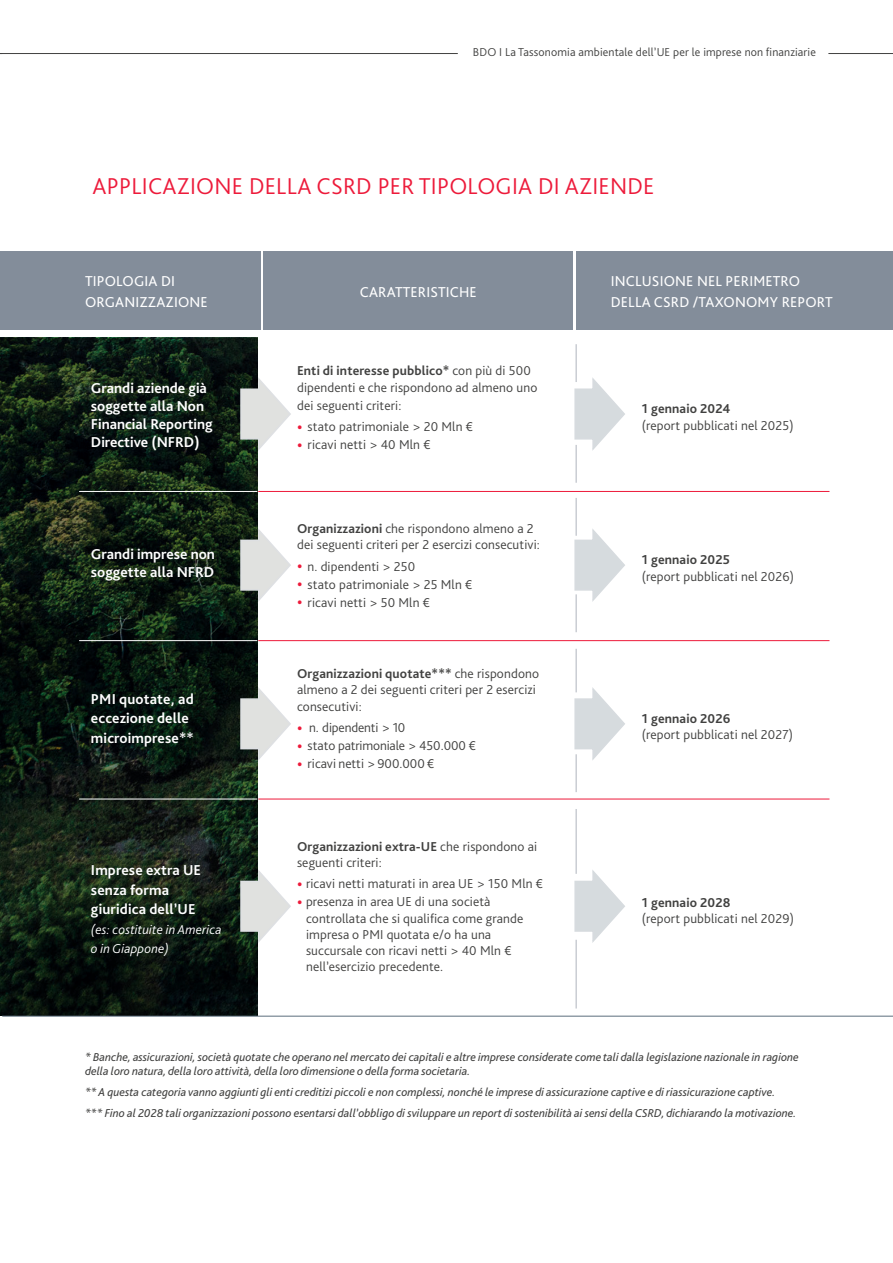
<style>
.page{position:relative;width:893px;height:1263px;background:#fff}
.page>*{position:absolute;margin:0;border:0;box-sizing:border-box;transform-origin:0 0}
.t1{font:300 24px "Bliss Pro";letter-spacing:.01em;color:#ed1a3a}
.t2{font:700 15px/18px "Bliss Pro";color:#fff}
.t3{font:15px/21px "Bliss Pro";letter-spacing:.01em;color:#fff}
.t4{font:300 13.5px/16.2px "Bliss Pro";letter-spacing:.01em;color:#414140}
.t5{font:700 13.5px "Bliss Pro";letter-spacing:.01em;color:#414140}
.t6{font:300 13.5px "Bliss Pro";letter-spacing:-.01em;color:#414140}
.t7{font:italic 300 13.5px/19.5px "Bliss Pro";letter-spacing:.01em;color:#fff}
.t8{font:italic 12px/14.4px "Bliss Pro";color:#414140}
.t9{font:300 12px "Bliss Pro";letter-spacing:.01em;color:#414140}
.s1{font-weight:700}
.s2{font-size:18px;color:#ed1a3a}
</style>
<div class="page">
<hr style="left:0;top:53px;width:458px;height:1px;background:#414140">
<hr style="left:828px;top:53px;width:65px;height:1px;background:#414140">
<svg style="left:0;top:338px;width:258px;height:678px;background:#0f1c12"></svg>
<svg style="left:239px;top:377px;width:52px;height:76px"></svg>
<svg style="left:574px;top:377px;width:51px;height:74px"></svg>
<svg style="left:239px;top:687px;width:52px;height:76px"></svg>
<svg style="left:574px;top:687px;width:51px;height:73px"></svg>
<svg style="left:239px;top:528px;width:52px;height:76px"></svg>
<svg style="left:574px;top:529px;width:51px;height:73px"></svg>
<svg style="left:239px;top:869px;width:52px;height:76px"></svg>
<svg style="left:574px;top:870px;width:51px;height:73px"></svg>
<hr style="left:575px;top:344px;width:2px;height:38px;background:#cacdd3">
<hr style="left:575px;top:594px;width:2px;height:38px;background:#cacdd3">
<hr style="left:575px;top:649px;width:2px;height:43px;background:#cacdd3">
<hr style="left:575px;top:754px;width:2px;height:38px;background:#cacdd3">
<hr style="left:575px;top:809px;width:2px;height:65px;background:#cacdd3">
<hr style="left:575px;top:940px;width:2px;height:68px;background:#cacdd3">
<hr style="left:2px;top:1016px;width:891px;height:1px;background:#5c6e7d">
<hr style="left:575px;top:498px;width:2px;height:38px;background:#cacdd3">
<hr style="left:575px;top:445px;width:2px;height:38px;background:#cacdd3">
<hr style="left:258px;top:640px;width:571px;height:1px;background:#ed1a3a">
<hr style="left:258px;top:799px;width:571px;height:1px;background:#ed1a3a">
<hr style="left:79px;top:491px;width:178px;height:1px;background:#fff">
<hr style="left:79px;top:640px;width:178px;height:1px;background:#fff">
<hr style="left:79px;top:799px;width:178px;height:1px;background:#fff">
<hr style="left:258px;top:491px;width:571px;height:1px;background:#ed1a3a">
<div style="left:0;top:251px;width:261px;height:79px;background:#838d9a"></div>
<div style="left:263px;top:251px;width:309px;height:79px;background:#838d9a"></div>
<div style="left:576px;top:251px;width:317px;height:79px;background:#838d9a"></div>
<p class="t9" style="left:473px;top:44px;width:344px">BDO I La Tassonomia ambientale dell’UE per le imprese non finanziarie</p>
<h1 class="t1" style="left:92px;top:171px;width:564px">APPLICAZIONE DELLA CSRD PER TIPOLOGIA DI AZIENDE</h1>
<p class="t3" style="left:85px;top:270px;width:124px">TIPOLOGIA DI<br>ORGANIZZAZIONE</p>
<p class="t3" style="left:360px;top:281px;width:119px">CARATTERISTICHE</p>
<p class="t3" style="left:611px;top:270px;width:223px">INCLUSIONE NEL PERIMETRO<br>DELLA CSRD /TAXONOMY REPORT</p>
<p class="t2" style="left:91px;top:379px;width:123px">Grandi aziende già soggette alla Non<br>Financial Reporting<br>Directive (NFRD)</p>
<p class="t2" style="left:91px;top:544px;width:125px">Grandi imprese non soggette alla NFRD</p>
<p class="t2" style="left:91px;top:688px;width:104px;line-height:19.5px">PMI quotate, ad eccezione delle microimprese**</p>
<p class="t2" style="left:91px;top:860px;width:112px;line-height:19.5px">Imprese extra UE senza forma giuridica dell’UE</p>
<p class="t7" style="left:91px;top:919px;width:132px">(es: costituite in America o in Giappone)</p>
<p class="t4" style="left:297px;top:362px;width:242px"><span class="s1">Enti di interesse pubblico*</span> con più di 500 dipendenti e che rispondono ad almeno uno</p>
<p class="t4" style="left:297px;top:397px;width:106px">dei seguenti criteri:</p>
<p class="t4" style="left:297px;top:418px;width:177px"><span class="s2">•</span> stato patrimoniale &gt; 20 Mln €</p>
<p class="t4" style="left:297px;top:436px;width:135px"><span class="s2">•</span> ricavi netti &gt; 40 Mln €</p>
<p class="t4" style="left:297px;top:520px;width:244px"><span class="s1">Organizzazioni</span> che rispondono almeno a 2 dei seguenti criteri per 2 esercizi consecutivi:</p>
<p class="t4" style="left:297px;top:558px;width:120px"><span class="s2">•</span> n. dipendenti &gt; 250</p>
<p class="t4" style="left:297px;top:576px;width:177px"><span class="s2">•</span> stato patrimoniale &gt; 25 Mln €</p>
<p class="t4" style="left:297px;top:594px;width:134px"><span class="s2">•</span> ricavi netti &gt; 50 Mln €</p>
<p class="t4" style="left:297px;top:665px;width:244px"><span class="s1">Organizzazioni quotate***</span> che rispondono almeno a 2 dei seguenti criteri per 2 esercizi consecutivi:</p>
<p class="t6" style="left:297px;top:719px;width:110px"><span class="s2">•</span> n. dipendenti &gt; 10</p>
<p class="t6" style="left:297px;top:737px;width:180px"><span class="s2">•</span> stato patrimoniale &gt; 450.000 €</p>
<p class="t4" style="left:297px;top:755px;width:139px"><span class="s2">•</span> ricavi netti &gt; 900.000 €</p>
<p class="t4" style="left:297px;top:838px;width:242px"><span class="s1">Organizzazioni extra-UE</span> che rispondono ai seguenti criteri:</p>
<p class="t4" style="left:297px;top:875px;width:248px"><span class="s2">•</span> ricavi netti maturati in area UE &gt; 150 Mln €</p>
<p class="t4" style="left:306px;top:893px;width:219px;text-indent:-9px"><span class="s2">•</span> presenza in area UE di una società controllata che si qualifica come grande impresa o PMI quotata e/o ha una succursale con ricavi netti &gt; 40 Mln € nell’esercizio precedente.</p>
<p class="t5" style="left:642px;top:401px;width:90px">1 gennaio 2024</p>
<p class="t4" style="left:642px;top:417px;width:153px">(report pubblicati nel 2025)</p>
<p class="t5" style="left:642px;top:551px;width:90px">1 gennaio 2025</p>
<p class="t4" style="left:642px;top:568px;width:154px">(report pubblicati nel 2026)</p>
<p class="t5" style="left:642px;top:710px;width:90px">1 gennaio 2026</p>
<p class="t4" style="left:642px;top:726px;width:153px">(report pubblicati nel 2027)</p>
<p class="t5" style="left:642px;top:894px;width:90px">1 gennaio 2028</p>
<p class="t4" style="left:642px;top:910px;width:153px">(report pubblicati nel 2029)</p>
<p class="t8" style="left:85px;top:1049px;width:715px">* Banche, assicurazioni, società quotate che operano nel mercato dei capitali e altre imprese considerate come tali dalla legislazione nazionale in ragione della loro natura, della loro attività, della loro dimensione o della forma societaria.</p>
<p class="t8" style="left:85px;top:1081px;width:713px;line-height:21px">** A questa categoria vanno aggiunti gli enti creditizi piccoli e non complessi, nonché le imprese di assicurazione captive e di riassicurazione captive.<br>*** Fino al 2028 tali organizzazioni possono esentarsi dall’obbligo di sviluppare un report di sostenibilità ai sensi della CSRD, dichiarando la motivazione.</p>
</div>
